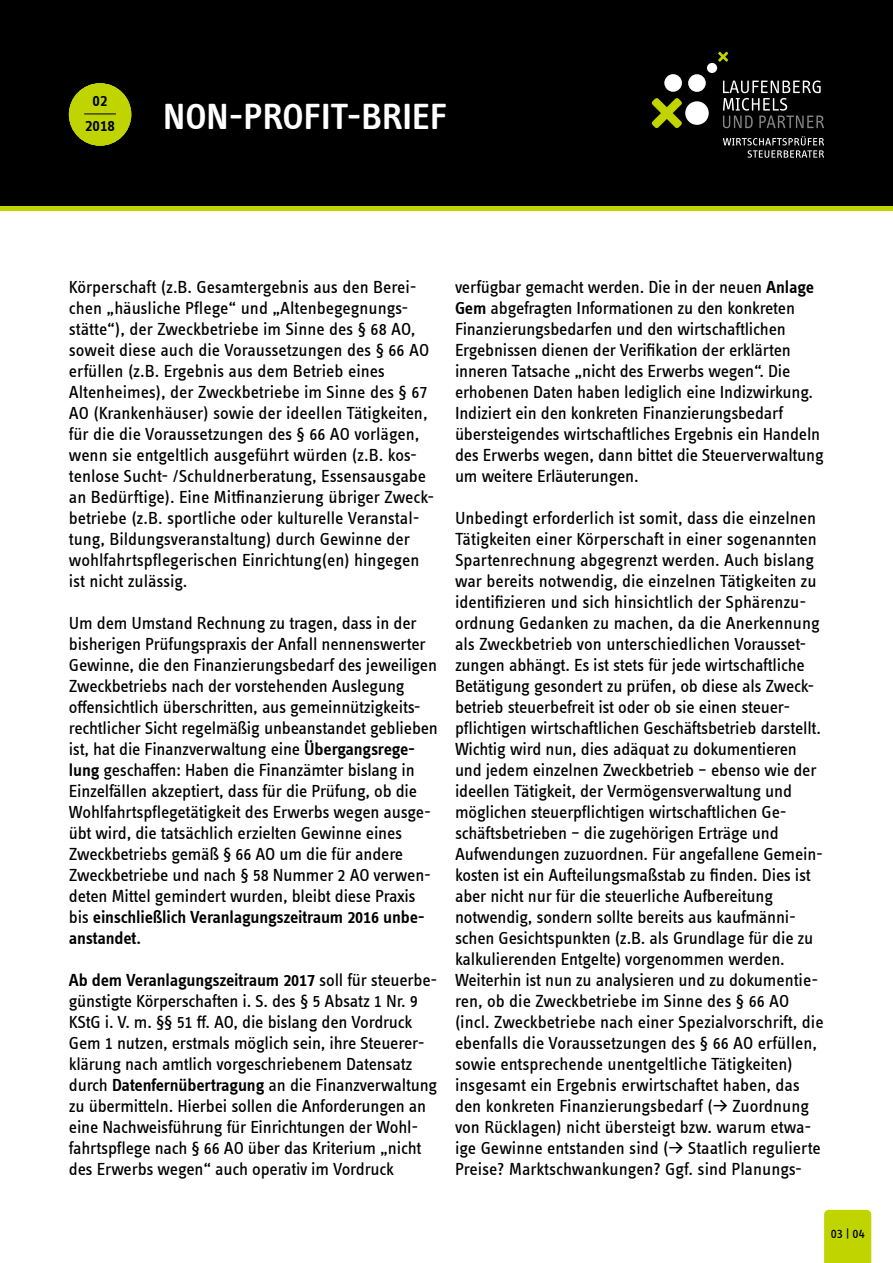
<style>
.page{position:relative;width:893px;height:1263px;background:#fff}
.page>*{position:absolute;margin:0;border:0;box-sizing:border-box;transform-origin:0 0}
.t1{font:600 37.5px "Info Text Offc";color:#fff}
.t2{font:18px/21px "Info Text Offc";letter-spacing:-.01em;color:#000}
.t3{font:600 16.5px "Info Text Offc";color:#000}
.t4{font:13.5px "Info Text Offc";color:#000}
.s1{font-weight:600}
</style>
<div class="page">
<div style="left:0;top:0;width:893px;height:207px;background:#000"></div>
<svg style="left:723px;top:136px;width:101px;height:22px"></svg>
<svg style="left:723px;top:80px;width:101px;height:48px"></svg>
<div style="left:664px;top:74px;width:18px;height:18px;background:#fff;border-radius:50%"></div>
<div style="left:688px;top:74px;width:18px;height:18px;background:#fff;border-radius:50%"></div>
<div style="left:707px;top:63px;width:10px;height:10px;background:#fff;border-radius:50%"></div>
<svg style="left:651px;top:98px;width:31px;height:31px"></svg>
<svg style="left:718px;top:52px;width:10px;height:10px"></svg>
<div style="left:685px;top:101px;width:24px;height:24px;background:#fff;border-radius:50%"></div>
<hr style="left:0;top:207px;width:893px;height:4px;background:#c0d400">
<div style="left:824px;top:1210px;width:47px;height:53px;background:#c0d400"></div>
<div style="left:69px;top:83px;width:62px;height:63px;background:#c0d400;border-radius:50%"></div>
<hr style="left:84px;top:114px;width:32px;height:1px;background:#000">
<p class="t3" style="left:93px;top:91px;width:16px">02</p>
<p class="t3" style="left:85px;top:116px;width:31px">2018</p>
<p class="t3" style="left:100px;top:91px;width:9px">1</p>
<p class="t3" style="left:107px;top:116px;width:9px">7</p>
<p class="t1" style="left:163px;top:96px;width:285px">NON-PROFIT-BRIEF</p>
<p class="t2" style="left:69px;top:277px;width:367px">Körperschaft (z.B. Gesamtergebnis aus den Berei&shy;chen „häusliche Pflege“ und „Altenbegegnungs&shy;stätte“), der Zweckbetriebe im Sinne des § 68 AO, soweit diese auch die Voraussetzungen des § 66 AO erfüllen (z.B. Ergebnis aus dem Betrieb eines Altenheimes), der Zweckbetriebe im Sinne des § 67<br>AO (Krankenhäuser) sowie der ideellen Tätigkeiten, für die die Voraussetzungen des § 66 AO vorlägen, wenn sie entgeltlich ausgeführt würden (z.B. kos&shy;tenlose Sucht- /Schuldnerberatung, Essensausgabe an Bedürftige). Eine Mitfinanzierung übriger Zweck&shy;betriebe (z.B. sportliche oder kulturelle Veranstal&shy;tung, Bildungsveranstaltung) durch Gewinne der wohlfahrtspflegerischen Einrichtung(en) hingegen ist nicht zulässig.</p>
<p class="t2" style="left:69px;top:613px;width:371px">Um dem Umstand Rechnung zu tragen, dass in der bisherigen Prüfungspraxis der Anfall nennenswerter Gewinne, die den Finanzierungsbedarf des jeweiligen Zweckbetriebs nach der vorstehenden Auslegung offensichtlich überschritten, aus gemeinnützigkeits&shy;rechtlicher Sicht regelmäßig unbeanstandet geblieben ist, hat die Finanzverwaltung eine <span class="s1">Übergangsrege&shy;lung</span> geschaffen: Haben die Finanzämter bislang in Einzelfällen akzeptiert, dass für die Prüfung, ob die Wohlfahrtspflegetätigkeit des Erwerbs wegen ausge&shy;übt wird, die tatsächlich erzielten Gewinne eines Zweckbetriebs gemäß § 66 AO um die für andere Zweckbetriebe und nach § 58 Nummer 2 AO verwen&shy;deten Mittel gemindert wurden, bleibt diese Praxis bis <span class="s1">einschließlich Veranlagungszeitraum 2016 unbe&shy;anstandet.</span></p>
<p class="t2" style="left:69px;top:970px;width:370px"><span class="s1">Ab dem Veranlagungszeitraum 2017</span> soll für steuerbe&shy;günstigte Körperschaften i. S. des § 5 Absatz 1 Nr. 9<br>KStG i. V. m. §§ 51 ff. AO, die bislang den Vordruck Gem 1 nutzen, erstmals möglich sein, ihre Steuerer&shy;klärung nach amtlich vorgeschriebenem Datensatz durch <span class="s1">Datenfernübertragung</span> an die Finanzverwaltung zu übermitteln. Hierbei sollen die Anforderungen an eine Nachweisführung für Einrichtungen der Wohl&shy;fahrtspflege nach § 66 AO über das Kriterium „nicht des Erwerbs wegen“ auch operativ im Vordruck</p>
<p class="t2" style="left:455px;top:277px;width:370px">verfügbar gemacht werden. Die in der neuen <span class="s1">Anlage Gem</span> abgefragten Informationen zu den konkreten Finanzierungsbedarfen und den wirtschaftlichen Ergebnissen dienen der Verifikation der erklärten inneren Tatsache „nicht des Erwerbs wegen“. Die erhobenen Daten haben lediglich eine Indizwirkung.<br>Indiziert ein den konkreten Finanzierungsbedarf übersteigendes wirtschaftliches Ergebnis ein Handeln des Erwerbs wegen, dann bittet die Steuerverwaltung um weitere Erläuterungen.</p>
<p class="t2" style="left:455px;top:508px;width:370px">Unbedingt erforderlich ist somit, dass die einzelnen Tätigkeiten einer Körperschaft in einer sogenannten Spartenrechnung abgegrenzt werden. Auch bislang war bereits notwendig, die einzelnen Tätigkeiten zu identifizieren und sich hinsichtlich der Sphärenzu&shy;ordnung Gedanken zu machen, da die Anerkennung als Zweckbetrieb von unterschiedlichen Vorausset&shy;zungen abhängt. Es ist stets für jede wirtschaftliche Betätigung gesondert zu prüfen, ob diese als Zweck&shy;betrieb steuerbefreit ist oder ob sie einen steuer&shy;pflichtigen wirtschaftlichen Geschäftsbetrieb darstellt.<br>Wichtig wird nun, dies adäquat zu dokumentieren und jedem einzelnen Zweckbetrieb – ebenso wie der ideellen Tätigkeit, der Vermögensverwaltung und möglichen steuerpflichtigen wirtschaftlichen Ge&shy;schäftsbetrieben – die zugehörigen Erträge und Aufwendungen zuzuordnen. Für angefallene Gemein&shy;kosten ist ein Aufteilungsmaßstab zu finden. Dies ist aber nicht nur für die steuerliche Aufbereitung notwendig, sondern sollte bereits aus kaufmänni&shy;schen Gesichtspunkten (z.B. als Grundlage für die zu kalkulierenden Entgelte) vorgenommen werden.<br>Weiterhin ist nun zu analysieren und zu dokumentie&shy;ren, ob die Zweckbetriebe im Sinne des § 66 AO (incl. Zweckbetriebe nach einer Spezialvorschrift, die ebenfalls die Voraussetzungen des § 66 AO erfüllen, sowie entsprechende unentgeltliche Tätigkeiten) insgesamt ein Ergebnis erwirtschaftet haben, das den konkreten Finanzierungsbedarf (→ Zuordnung von Rücklagen) nicht übersteigt bzw. warum etwa&shy;ige Gewinne entstanden sind (→ Staatlich regulierte Preise? Marktschwankungen? Ggf. sind Planungs-</p>
<p class="t4" style="left:831px;top:1226px;width:36px">03 | 04</p>
</div>
